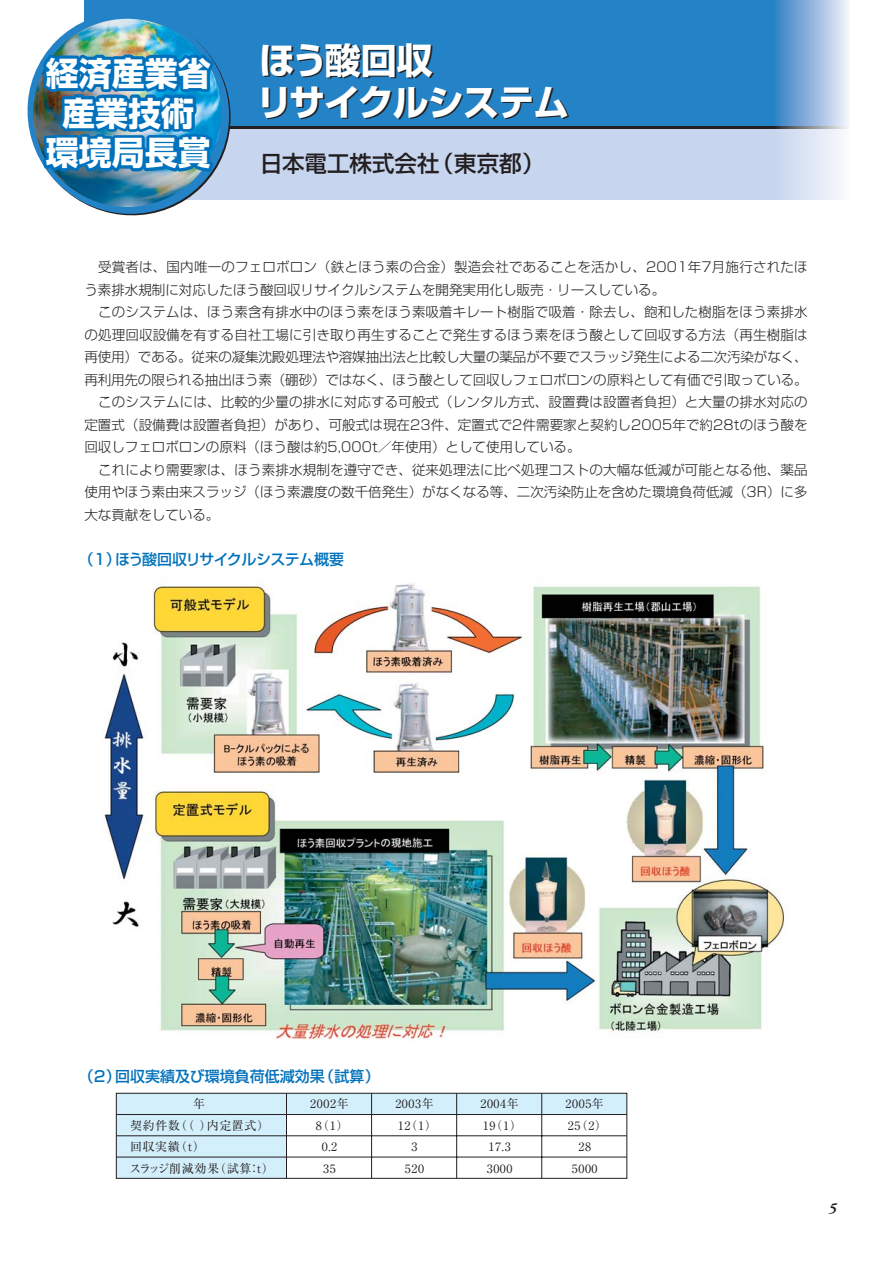
<style>
.page{position:relative;width:893px;height:1262px;background:#fff}
.page>*{position:absolute;margin:0;border:0;box-sizing:border-box;transform-origin:0 0}
.t1{font:700 36px/42px "Shin Go";letter-spacing:-.03em;color:#fff}
.t2{font:700 33px/39.8px "Shin Go";color:#fff;text-align:center}
.t3{font:500 22.5px "Shin Go";color:#231f20}
.t4{font:500 15px "Shin Go";color:#0071bc}
.t5{font:500 15px "Shin Go";letter-spacing:-.045em;color:#0071bc}
.t6{font:italic 700 15px "Adobe Garamond";color:#231f20}
.t7{font:300 13.5px/22.5px "Shin Go";letter-spacing:.005em;color:#231f20}
.t8{font:12px "Ryumin";letter-spacing:.05em;color:#231f20}
.t9{font:12px "Ryumin";letter-spacing:.01em;color:#231f20}
</style>
<div class="page">
<svg style="left:253px;top:128px;width:595px;height:72px;background:#c7d4ec"></svg>
<svg style="left:253px;top:0;width:595px;height:127px;background:#3088c7"></svg>
<svg style="left:253px;top:127px;width:595px;height:1px"></svg>
<img style="left:27px;top:0;width:224px;height:216px">
<img style="left:124px;top:19px;width:93px;height:65px">
<div style="left:116px;top:1093px;width:170px;height:85px;background:#d4effc"></div>
<div style="left:116px;top:1093px;width:511px;height:21px;background:#d4effc"></div>
<img style="left:101px;top:583px;width:684px;height:457px">
<div style="left:116px;top:1092px;width:511px;height:86px;border:1px solid #231f20"></div>
<hr style="left:116px;top:1114px;width:511px;height:1px;background:#231f20">
<hr style="left:116px;top:1135px;width:511px;height:1px;background:#231f20">
<hr style="left:116px;top:1156px;width:511px;height:1px;background:#231f20">
<hr style="left:286px;top:1093px;width:1px;height:85px;background:#231f20">
<hr style="left:371px;top:1093px;width:1px;height:85px;background:#231f20">
<hr style="left:456px;top:1093px;width:1px;height:85px;background:#231f20">
<hr style="left:541px;top:1093px;width:1px;height:85px;background:#231f20">
<h2 class="t2" style="left:46px;top:58px;width:167px">経済産業省産業技術環境局長賞</h2>
<h1 class="t1" style="left:256px;top:44px;width:314px">ほう酸回収<br>リサイクルシステム</h1>
<h3 class="t3" style="left:260px;top:155px;width:286px">日本電工株式会社（東京都）</h3>
<p class="t7" style="left:84px;top:258px;width:724px">　受賞者は、国内唯一のフェロボロン（鉄とほう素の合金）製造会社であることを活かし、2001年7月施行されたほう素排水規制に対応したほう酸回収リサイクルシステムを開発実用化し販売・リースしている。<br>　このシステムは、ほう素含有排水中のほう素をほう素吸着キレート樹脂で吸着・除去し、飽和した樹脂をほう素排水の処理回収設備を有する自社工場に引き取り再生することで発生するほう素をほう酸として回収する方法（再生樹脂は再使用）である。従来の凝集沈殿処理法や溶媒抽出法と比較し大量の薬品が不要でスラッジ発生による二次汚染がなく、再利用先の限られる抽出ほう素（硼砂）ではなく、ほう酸として回収しフェロボロンの原料として有価で引取っている。　このシステムには、比較的少量の排水に対応する可般式（レンタル方式、設置費は設置者負担）と大量の排水対応の定置式（設備費は設置者負担）があり、可般式は現在23件、定置式で2件需要家と契約し2005年で約28tのほう酸を回収しフェロボロンの原料（ほう酸は約5,000t／年使用）として使用している。<br>　これにより需要家は、ほう素排水規制を遵守でき、従来処理法に比べ処理コストの大幅な低減が可能となる他、薬品使用やほう素由来スラッジ（ほう素濃度の数千倍発生）がなくなる等、二次汚染防止を含めた環境負荷低減（3R）に多大な貢献をしている。</p>
<p class="t5" style="left:79px;top:553px;width:267px">（1）ほう酸回収リサイクルシステム概要</p>
<p class="t4" style="left:79px;top:1071px;width:312px">（2）回収実績及び環境負荷低減効果（試算）　</p>
<p class="t8" style="left:310px;top:1099px;width:40px">2002年</p>
<p class="t8" style="left:395px;top:1099px;width:40px">2003年</p>
<p class="t8" style="left:480px;top:1099px;width:40px">2004年</p>
<p class="t8" style="left:565px;top:1099px;width:40px">2005年</p>
<p class="t8" style="left:130px;top:1121px;width:141px">契約件数（（ ）内定置式）</p>
<p class="t8" style="left:316px;top:1121px;width:34px">8（1）</p>
<p class="t8" style="left:398px;top:1121px;width:41px">12（1）</p>
<p class="t8" style="left:483px;top:1121px;width:41px">19（1）</p>
<p class="t8" style="left:568px;top:1121px;width:41px">25（2）</p>
<p class="t8" style="left:130px;top:1142px;width:76px">回収実績（t）</p>
<p class="t8" style="left:322px;top:1142px;width:17px">0.2</p>
<p class="t8" style="left:411px;top:1142px;width:7px">3</p>
<p class="t8" style="left:488px;top:1142px;width:24px">17.3</p>
<p class="t8" style="left:578px;top:1142px;width:14px">28</p>
<p class="t9" style="left:129px;top:1164px;width:146px">スラッジ削減効果（試算：t）</p>
<p class="t8" style="left:323px;top:1164px;width:14px">35</p>
<p class="t8" style="left:405px;top:1164px;width:21px">520</p>
<p class="t8" style="left:486px;top:1164px;width:27px">3000</p>
<p class="t8" style="left:572px;top:1164px;width:27px">5000</p>
<p class="t6" style="left:828px;top:1202px;width:9px">5</p>
</div>
